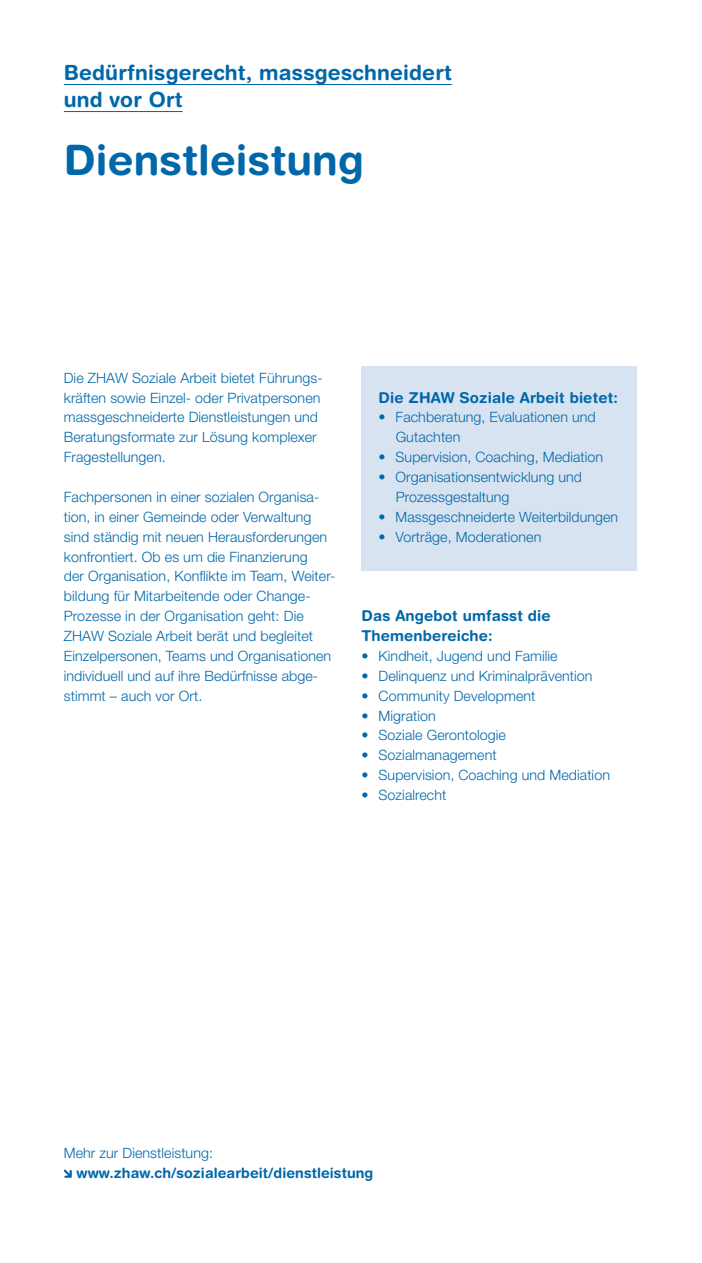
<style>
.page{position:relative;width:702px;height:1263px;background:#fff}
.page>*{position:absolute;margin:0;border:0;box-sizing:border-box;transform-origin:0 0}
.t1{font:700 42px "Helvetica Rounded LT Std";letter-spacing:.005em;color:#0068a9}
.t2{font:700 21px/27px "Helvetica Rounded LT Std";letter-spacing:.01em;color:#0068a9}
.t3{font:700 15px/19.8px "Helvetica Rounded LT Std";letter-spacing:.01em;color:#0068a9}
.t4{font:300 14.25px/20px "Helvetica Neue LT Pro";letter-spacing:.005em;color:#0068a9}
.t5{font:700 14.25px "Helvetica Rounded LT Std";letter-spacing:.005em;color:#0068a9}
</style>
<div class="page">
<hr style="left:64px;top:84px;width:388px;height:1px;background:#0068a9">
<hr style="left:64px;top:111px;width:119px;height:1px;background:#0068a9">
<svg style="left:64px;top:1169px;width:8px;height:9px"></svg>
<div style="left:361px;top:366px;width:275px;height:204px;background:#d8e3f1"></div>
<h2 class="t2" style="left:64px;top:59px;width:389px">Bedürfnisgerecht, massgeschneidert und vor Ort</h2>
<h1 class="t1" style="left:64px;top:135px;width:301px">Dienstleistung</h1>
<p class="t4" style="left:64px;top:367px;width:260px">Die ZHAW Soziale Arbeit bietet Führungs&shy;kräften sowie Einzel- oder Privatpersonen massgeschneiderte Dienstleistungen und Beratungsformate zur Lösung komplexer Fragestellungen.</p>
<p class="t4" style="left:64px;top:487px;width:273px">Fachpersonen in einer sozialen Organisa&shy;tion, in einer Gemeinde oder Verwaltung sind ständig mit neuen Herausforderungen konfrontiert. Ob es um die Finanzierung<br>der Organisation, Konflikte im Team, Weiter&shy;bildung für Mitarbeitende oder Change-Prozesse in der Organisation geht: Die ZHAW Soziale Arbeit berät und begleitet Einzelpersonen, Teams und Organisationen individuell und auf ihre Bedürfnisse abge&shy;stimmt – auch vor Ort.</p>
<p class="t3" style="left:378px;top:387px;width:241px">Die ZHAW Soziale Arbeit bietet:</p>
<p class="t4" style="left:395px;top:407px;width:201px;text-indent:-17px">• Fachberatung, Evaluationen und<br>Gutachten</p>
<p class="t4" style="left:378px;top:447px;width:226px">• Supervision, Coaching, Mediation</p>
<p class="t4" style="left:395px;top:467px;width:188px;text-indent:-17px">• Organisationsentwicklung und<br>Prozessgestaltung</p>
<p class="t4" style="left:378px;top:506px;width:241px">• Massgeschneiderte Weiterbildungen</p>
<p class="t4" style="left:378px;top:526px;width:164px">• Vorträge, Moderationen</p>
<p class="t3" style="left:361px;top:606px;width:191px">Das Angebot umfasst die<br>Themenbereiche:</p>
<p class="t4" style="left:361px;top:646px;width:197px">• Kindheit, Jugend und Familie</p>
<p class="t4" style="left:361px;top:665px;width:232px">• Delinquenz und Kriminalprävention</p>
<p class="t4" style="left:361px;top:685px;width:175px">• Community Development</p>
<p class="t4" style="left:361px;top:705px;width:76px">• Migration</p>
<p class="t4" style="left:361px;top:725px;width:146px">• Soziale Gerontologie</p>
<p class="t4" style="left:361px;top:745px;width:136px">• Sozialmanagement</p>
<p class="t4" style="left:361px;top:765px;width:250px">• Supervision, Coaching und Mediation</p>
<p class="t4" style="left:361px;top:785px;width:86px">• Sozialrecht</p>
<p class="t4" style="left:64px;top:1142px;width:151px">Mehr zur Dienstleistung:</p>
<p class="t5" style="left:77px;top:1164px;width:298px">www.zhaw.ch/sozialearbeit/dienstleistung</p>
</div>
